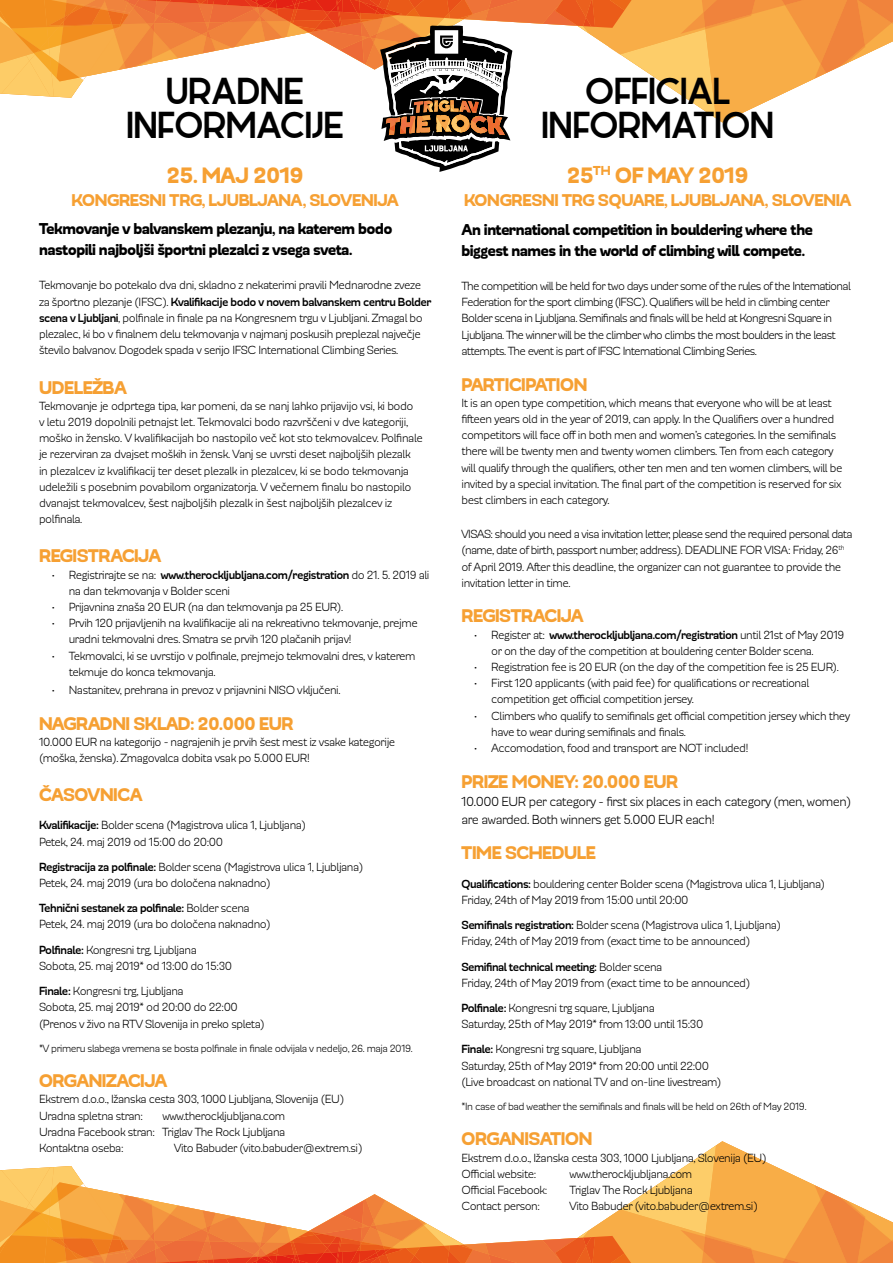
<style>
.page{position:relative;width:893px;height:1263px;background:#fff}
.page>*{position:absolute;margin:0;border:0;box-sizing:border-box;transform-origin:0 0}
.t1{font:37.5px/34.5px "Sabado";color:#000;text-align:center}
.t2{font:900 25.5px "Modernica";letter-spacing:-.025em;color:#f6a033}
.t3{font:900 21px "Modernica";letter-spacing:-.02em;color:#f6a033}
.t4{font:900 19.5px "Modernica";letter-spacing:-.02em;color:#f6a033}
.t5{font:900 18px/21px "Modernica";letter-spacing:-.035em;color:#000}
.t6{font:15px/18px "Modernica";letter-spacing:-.035em;color:#000}
.t7{font:13.5px/16.2px "Modernica";letter-spacing:-.035em;color:#000}
.t8{font:12px "Modernica";letter-spacing:-.035em;color:#000}
.s1{font-weight:700}
</style>
<div class="page">
<svg style="left:0;top:1141px;width:893px;height:122px"></svg>
<svg style="left:0;top:0;width:893px;height:172px"></svg>
<h1 class="t1" style="left:126px;top:74px;width:219px">URADNE<br>INFORMACIJE</h1>
<h2 class="t2" style="left:167px;top:164px;width:139px">25. MAJ 2019</h2>
<h3 class="t4" style="left:71px;top:191px;width:329px">KONGRESNI TRG, LJUBLJANA, SLOVENIJA</h3>
<h3 class="t5" style="left:39px;top:219px;width:355px">Tekmovanje v balvanskem plezanju, na katerem bodo nastopili najboljši športni plezalci z vsega sveta.</h3>
<p class="t7" style="left:39px;top:277px;width:394px">Tekmovanje bo potekalo dva dni, skladno z nekaterimi pravili Mednarodne zveze za športno plezanje (IFSC). <span class="s1">Kvalifikacije bodo v novem balvanskem centru Bolder scena v Ljubljani</span>, polfinale in finale pa na Kongresnem trgu v Ljubljani. Zmagal bo plezalec, ki bo v finalnem delu tekmovanja v najmanj poskusih preplezal največje število balvanov. Dogodek spada v serijo IFSC International Climbing Series.</p>
<h3 class="t3" style="left:39px;top:377px;width:89px">UDELEŽBA</h3>
<p class="t7" style="left:39px;top:398px;width:385px">Tekmovanje je odprtega tipa, kar pomeni, da se nanj lahko prijavijo vsi, ki bodo<br>v letu 2019 dopolnili petnajst let. Tekmovalci bodo razvrščeni v dve kategoriji, moško in žensko. V kvalifikacijah bo nastopilo več kot sto tekmovalcev. Polfinale je rezerviran za dvajset moških in žensk. Vanj se uvrsti deset najboljših plezalk in plezalcev iz kvalifikacij ter deset plezalk in plezalcev, ki se bodo tekmovanja udeležili s posebnim povabilom organizatorja. V večernem finalu bo nastopilo dvanajst tekmovalcev, šest najboljših plezalk in šest najboljših plezalcev iz polfinala.</p>
<h3 class="t3" style="left:39px;top:546px;width:124px">REGISTRACIJA</h3>
<p class="t7" style="left:69px;top:567px;width:362px;text-indent:-17px">• Registrirajte se na: <span class="s1">www.therockljubljana.com/registration</span> do 21. 5. 2019 ali na dan tekmovanja v Bolder sceni</p>
<p class="t7" style="left:52px;top:599px;width:293px">• Prijavnina znaša 20 EUR (na dan tekmovanja pa 25 EUR).</p>
<p class="t7" style="left:69px;top:615px;width:351px;text-indent:-17px">• Prvih 120 prijavljenih na kvalifikacije ali na rekreativno tekmovanje, prejme uradni tekmovalni dres. Smatra se prvih 120 plačanih prijav!</p>
<p class="t7" style="left:69px;top:648px;width:348px;text-indent:-17px">• Tekmovalci, ki se uvrstijo v polfinale, prejmejo tekmovalni dres, v katerem tekmuje do konca tekmovanja.</p>
<p class="t7" style="left:52px;top:682px;width:290px">• Nastanitev, prehrana in prevoz v prijavnini NISO vključeni.</p>
<h3 class="t3" style="left:39px;top:713px;width:256px">NAGRADNI SKLAD: 20.000 EUR</h3>
<p class="t7" style="left:39px;top:734px;width:358px">10.000 EUR na kategorijo - nagrajenih je prvih šest mest iz vsake kategorije (moška, ženska). Zmagovalca dobita vsak po 5.000 EUR!</p>
<h3 class="t3" style="left:39px;top:785px;width:105px">ČASOVNICA</h3>
<p class="t7" style="left:39px;top:817px;width:268px"><span class="s1">Kvalifikacije:</span> Bolder scena (Magistrova ulica 1, Ljubljana)<br>Petek, 24. maj 2019 od 15:00 do 20:00</p>
<p class="t7" style="left:39px;top:859px;width:326px"><span class="s1">Registracija za polfinale:</span> Bolder scena (Magistrova ulica 1, Ljubljana)<br>Petek, 24. maj 2019 (ura bo določena naknadno)</p>
<p class="t7" style="left:39px;top:900px;width:233px"><span class="s1">Tehnični sestanek za polfinale:</span> Bolder scena<br>Petek, 24. maj 2019 (ura bo določena naknadno)</p>
<p class="t7" style="left:39px;top:942px;width:195px"><span class="s1">Polfinale:</span> Kongresni trg, Ljubljana<br>Sobota, 25. maj 2019* od 13:00 do 15:30</p>
<p class="t7" style="left:39px;top:983px;width:227px"><span class="s1">Finale:</span> Kongresni trg, Ljubljana<br>Sobota, 25. maj 2019* od 20:00 do 22:00 (Prenos v živo na RTV Slovenija in preko spleta)</p>
<p class="t8" style="left:39px;top:1042px;width:375px">*V primeru slabega vremena se bosta polfinale in finale odvijala v nedeljo, 26. maja 2019.</p>
<h3 class="t3" style="left:39px;top:1071px;width:130px">ORGANIZACIJA</h3>
<p class="t7" style="left:39px;top:1091px;width:307px">Ekstrem d.o.o., Ižanska cesta 303, 1000 Ljubljana, Slovenija (EU)<br>Uradna spletna stran:</p>
<p class="t7" style="left:39px;top:1108px;width:248px;text-align:justify;text-indent:123px">www.therockljubljana.com Uradna Facebook stran: Triglav The Rock Ljubljana Kontaktna oseba:</p>
<p class="t7" style="left:174px;top:1140px;width:190px">Vito Babuder (vito.babuder@extrem.si)</p>
<h1 class="t1" style="left:542px;top:74px;width:234px">OFFICIAL<br>INFORMATION</h1>
<h2 class="t2" style="left:567px;top:164px;width:184px">25<sup>TH</sup> OF MAY 2019</h2>
<h3 class="t4" style="left:464px;top:191px;width:389px">KONGRESNI TRG SQUARE, LJUBLJANA, SLOVENIA</h3>
<h3 class="t5" style="left:461px;top:219px;width:353px">An international competition in bouldering where the biggest names in the world of climbing will compete.</h3>
<p class="t7" style="left:461px;top:278px;width:391px">The competition will be held for two days under some of the rules of the International Federation for the sport climbing (IFSC). Qualifiers will be held in climbing center Bolder scena in Ljubljana. Semifinals and finals will be held at Kongresni Square in Ljubljana. The winner will be the climber who climbs the most boulders in the least attempts. The event is part of IFSC International Climbing Series.</p>
<h3 class="t3" style="left:462px;top:374px;width:127px">PARTICIPATION</h3>
<p class="t7" style="left:461px;top:395px;width:382px">It is an open type competition, which means that everyone who will be at least fifteen years old in the year of 2019, can apply. In the Qualifiers over a hundred competitors will face off in both men and women’s categories. In the semifinals there will be twenty men and twenty women climbers. Ten from each category will qualify through the qualifiers, other ten men and ten women climbers, will be invited by a special invitation. The final part of the competition is reserved for six best climbers in each category.</p>
<p class="t7" style="left:461px;top:526px;width:393px">VISAS: should you need a visa invitation letter, please send the required personal data (name, date of birth, passport number, address). DEADLINE FOR VISA: Friday, 26<sup>th </sup>of April 2019. After this deadline, the organizer can not guarantee to provide the invitation letter in time.</p>
<h3 class="t3" style="left:462px;top:606px;width:124px">REGISTRACIJA</h3>
<p class="t7" style="left:491px;top:627px;width:355px;text-indent:-17px">• Register at: <span class="s1">www.therockljubljana.com/registration</span> until 21st of May 2019 or on the day of the competition at bouldering center Bolder scena.</p>
<p class="t7" style="left:474px;top:659px;width:366px">• Registration fee is 20 EUR (on the day of the competition fee is 25 EUR).</p>
<p class="t7" style="left:491px;top:675px;width:319px;text-indent:-17px">• First 120 applicants (with paid fee) for qualifications or recreational competition get official competition jersey.</p>
<p class="t7" style="left:491px;top:708px;width:361px;text-indent:-17px">• Climbers who qualify to semifinals get official competition jersey which they have to wear during semifinals and finals.</p>
<p class="t7" style="left:474px;top:740px;width:276px">• Accomodation, food and transport are NOT included!</p>
<h3 class="t3" style="left:462px;top:772px;width:218px">PRIZE MONEY: 20.000 EUR</h3>
<p class="t6" style="left:461px;top:792px;width:391px">10.000 EUR per category - first six places in each category (men, women) are awarded. Both winners get 5.000 EUR each!</p>
<h3 class="t3" style="left:462px;top:843px;width:136px">TIME SCHEDULE</h3>
<p class="t7" style="left:461px;top:876px;width:365px"><span class="s1">Qualifications:</span> bouldering center Bolder scena (Magistrova ulica 1, Ljubljana)<br>Friday, 24th of May 2019 from 15:00 until 20:00</p>
<p class="t7" style="left:461px;top:917px;width:321px"><span class="s1">Semifinals registration:</span> Bolder scena (Magistrova ulica 1, Ljubljana)<br>Friday, 24th of May 2019 from (exact time to be announced)</p>
<p class="t7" style="left:461px;top:958px;width:290px"><span class="s1">Semifinal technical meeting:</span> Bolder scena<br>Friday, 24th of May 2019 from (exact time to be announced)</p>
<p class="t7" style="left:461px;top:1000px;width:243px"><span class="s1">Polfinale:</span> Kongresni trg square, Ljubljana<br>Saturday, 25th of May 2019* from 13:00 until 15:30</p>
<p class="t7" style="left:461px;top:1041px;width:261px"><span class="s1">Finale:</span> Kongresni trg square, Ljubljana<br>Saturday, 25th of May 2019* from 20:00 until 22:00 (Live broadcast on national TV and on-line livestream)</p>
<p class="t8" style="left:461px;top:1100px;width:347px">*In case of bad weather the semifinals and finals will be held on 26th of May 2019.</p>
<h3 class="t3" style="left:462px;top:1129px;width:132px">ORGANISATION</h3>
<p class="t7" style="left:461px;top:1150px;width:307px">Ekstrem d.o.o., Ižanska cesta 303, 1000 Ljubljana, Slovenija (EU)<br>Official website:</p>
<p class="t7" style="left:569px;top:1166px;width:124px">www.therockljubljana.com</p>
<p class="t7" style="left:461px;top:1182px;width:87px">Official Facebook:</p>
<p class="t7" style="left:569px;top:1182px;width:125px">Triglav The Rock Ljubljana</p>
<p class="t7" style="left:461px;top:1198px;width:80px">Contact person:</p>
<p class="t7" style="left:569px;top:1198px;width:190px">Vito Babuder (vito.babuder@extrem.si)</p>
</div>
